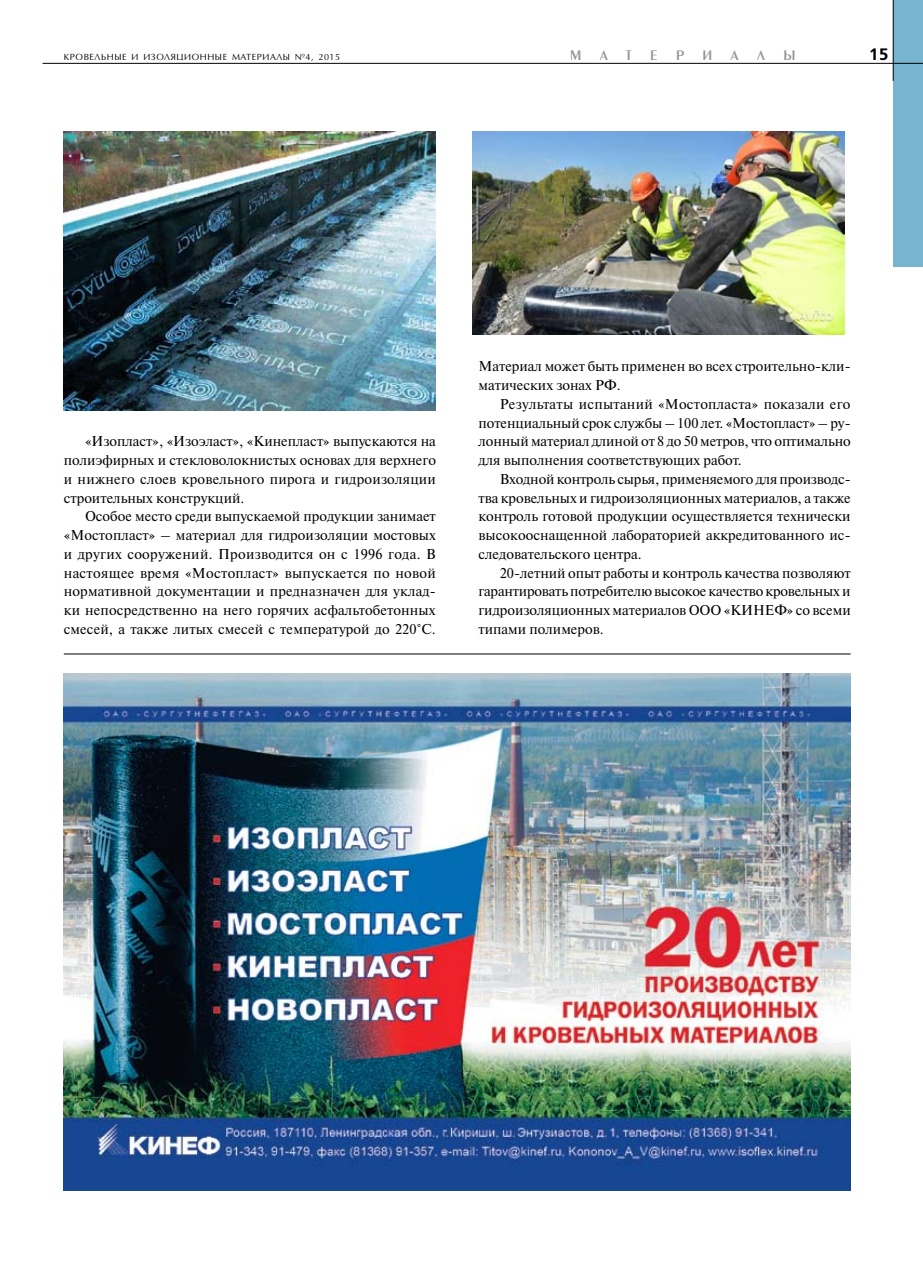
<style>
.page{position:relative;width:923px;height:1263px;background:#fff}
.page>*{position:absolute;margin:0;border:0;box-sizing:border-box;transform-origin:0 0}
.t1{font:700 16.5px "Free Set C";color:#000}
.t2{font:14.55px "Penta Demi";color:#939598}
.t3{font:14.25px/18.8px "Newton C";color:#000;text-align:justify}
.t4{font:9px "AG Opus";letter-spacing:.065em;color:#000}
</style>
<div class="page">
<div style="left:893px;top:0;width:30px;height:267px;background:#76b4cf"></div>
<img style="left:472px;top:132px;width:372px;height:202px">
<img style="left:64px;top:132px;width:372px;height:279px">
<img style="left:64px;top:673px;width:786px;height:517px">
<hr style="left:64px;top:654px;width:786px;height:1px;background:#000">
<hr style="left:893px;top:0;width:1px;height:81px;background:#000">
<hr style="left:43px;top:63px;width:880px;height:1px;background:#000">
<p class="t4" style="left:64px;top:51px;width:278px">КРОВЕЛЬНЫЕ И ИЗОЛЯЦИОННЫЕ МАТЕРИАЛЫ №4, 2015</p>
<p class="t2" style="left:570px;top:48px;width:13px">М</p>
<p class="t2" style="left:600px;top:48px;width:34px">А Т</p>
<p class="t2" style="left:650px;top:48px;width:9px">Е</p>
<p class="t2" style="left:676px;top:48px;width:9px">Р</p>
<p class="t2" style="left:702px;top:48px;width:11px">И</p>
<p class="t2" style="left:730px;top:48px;width:10px">А</p>
<p class="t2" style="left:757px;top:48px;width:9px">Л</p>
<p class="t2" style="left:783px;top:48px;width:14px">Ы</p>
<p class="t1" style="left:868px;top:45px;width:22px">15</p>
<p class="t3" style="left:64px;top:432px;width:374px;text-indent:21px">«Изопласт», «Изоэласт», «Кинепласт» выпускаются на полиэфирных и стекловолокнистых основах для верхнего и нижнего слоев кровельного пирога и гидроизоляции строительных конструкций.</p>
<p class="t3" style="left:64px;top:507px;width:374px;text-indent:21px">Особое место среди выпускаемой продукции занимает «Мостопласт» – материал для гидроизоляции мостовых и других сооружений. Производится он с 1996 года. В настоящее время «Мостопласт» выпускается по новой нормативной документации и предназначен для уклад&shy;ки непосредственно на него горячих асфальтобетонных смесей, а также литых смесей с температурой до 220°С.</p>
<p class="t3" style="left:478px;top:357px;width:374px">Материал может быть применен во всех строительно-кли&shy;матических зонах РФ.</p>
<p class="t3" style="left:478px;top:395px;width:374px;text-indent:21px">Результаты испытаний «Мостопласта» показали его потенциальный срок службы – 100 лет. «Мостопласт» – ру&shy;лонный материал длиной от 8 до 50 метров, что оптимально для выполнения соответствующих работ.</p>
<p class="t3" style="left:478px;top:470px;width:374px;text-indent:21px">Входной контроль сырья, применяемого для производс&shy;тва кровельных и гидроизоляционных материалов, а также контроль готовой продукции осуществляется технически высокооснащенной лабораторией аккредитованного ис&shy;следовательского центра.</p>
<p class="t3" style="left:478px;top:563px;width:374px;text-indent:21px">20-летний опыт работы и контроль качества позволяют гарантировать потребителю высокое качество кровельных и гидроизоляционных материалов ООО «КИНЕФ» со всеми типами полимеров.</p>
</div>
